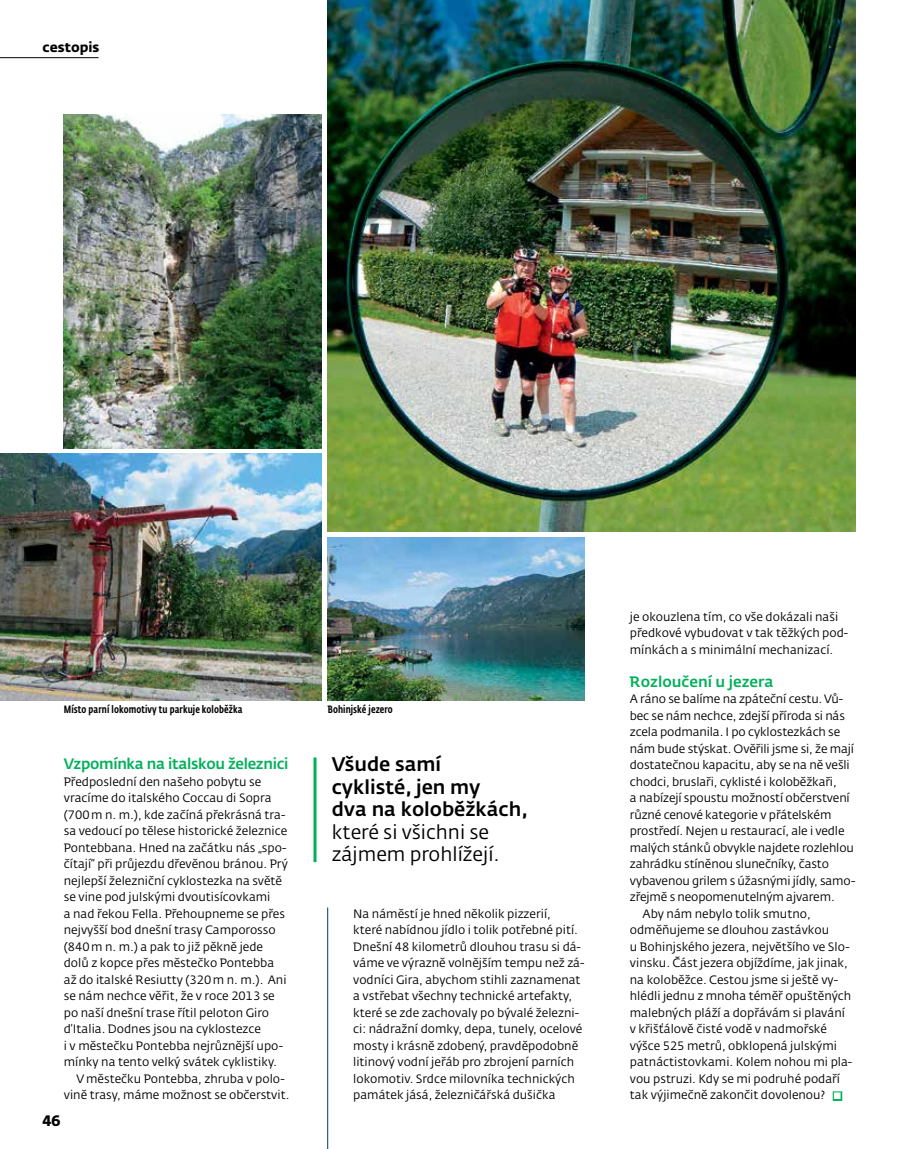
<style>
.page{position:relative;width:915px;height:1149px;background:#fff}
.page>*{position:absolute;margin:0;border:0;box-sizing:border-box;transform-origin:0 0}
.t1{font:500 19.5px/22.5px "CD Fedra";color:#000}
.t2{font:500 15px "CD Fedra";letter-spacing:-.02em;color:#00b05a}
.t3{font:500 15px "CD Fedra";color:#00b05a}
.t4{font:700 15px "CD Fedra";color:#000}
.t5{font:700 13.5px "CD Fedra";color:#000}
.t6{font:12px/16.5px "CD Fedra";color:#000}
.t7{font:500 10.5px "CD Fedra Cond Pro";letter-spacing:.01em;color:#000}
.s1{font-weight:400}
.s2{color:#fff}
</style>
<div class="page">
<img style="left:64px;top:115px;width:258px;height:333px">
<img style="left:328px;top:537px;width:256px;height:163px">
<img style="left:0;top:453px;width:322px;height:247px">
<img style="left:328px;top:0;width:527px;height:531px">
<hr style="left:0;top:57px;width:98px;height:1px;background:#000">
<hr style="left:327px;top:907px;width:1px;height:241px;background:#003873">
<div style="left:832px;top:1090px;width:10px;height:10px;border:3px solid #00b05a"></div>
<hr style="left:313px;top:757px;width:3px;height:104px;background:#00b05a">
<p class="t5" style="left:43px;top:39px;width:58px">cestopis</p>
<p class="t7" style="left:64px;top:702px;width:180px">Místo parní lokomotivy tu parkuje koloběžka</p>
<p class="t7" style="left:327px;top:702px;width:67px">Bohinjské jezero</p>
<p class="t2" style="left:64px;top:754px;width:226px">Vzpomínka na italskou železnici</p>
<p class="t6" style="left:64px;top:773px;width:199px">Předposlední den našeho pobytu se</p>
<p class="t6" style="left:64px;top:789px;width:209px">vracíme do italského Coccau di Sopra</p>
<p class="t6" style="left:64px;top:806px;width:223px">(700m n. m.), kde začíná překrásná tra-</p>
<p class="t6" style="left:64px;top:822px;width:225px">sa vedoucí po tělese historické železnice</p>
<p class="t6" style="left:64px;top:839px;width:224px">Pontebbana. Hned na začátku nás „spo-</p>
<p class="t6" style="left:64px;top:855px;width:225px">čítají“ při průjezdu dřevěnou bránou. Prý</p>
<p class="t6" style="left:64px;top:872px;width:220px">nejlepší železniční cyklostezka na světě</p>
<p class="t6" style="left:64px;top:888px;width:208px">se vine pod julskými dvoutisícovkami</p>
<p class="t6" style="left:64px;top:905px;width:222px">a nad řekou Fella. Přehoupneme se přes</p>
<p class="t6" style="left:64px;top:921px;width:213px">nejvyšší bod dnešní trasy Camporosso</p>
<p class="t6" style="left:64px;top:938px;width:201px">(840m n. m.) a pak to již pěkně jede</p>
<p class="t6" style="left:64px;top:954px;width:212px">dolů z kopce přes městečko Pontebba</p>
<p class="t6" style="left:64px;top:971px;width:224px">až do italské Resiutty (320m n. m.). Ani</p>
<p class="t6" style="left:64px;top:987px;width:212px">se nám nechce věřit, že v roce 2013 se</p>
<p class="t6" style="left:64px;top:1004px;width:207px">po naší dnešní trase řítil peloton Giro</p>
<p class="t6" style="left:64px;top:1020px;width:199px">d‘Italia. Dodnes jsou na cyklostezce</p>
<p class="t6" style="left:64px;top:1037px;width:221px">i v městečku Pontebba nejrůznější upo-</p>
<p class="t6" style="left:64px;top:1053px;width:215px">mínky na tento velký svátek cyklistiky.</p>
<p class="t6" style="left:77px;top:1070px;width:210px">Vměstečku Pontebba, zhruba v polo-</p>
<p class="t6" style="left:64px;top:1086px;width:227px">vině trasy, máme možnost se občerstvit.</p>
<p class="t4" style="left:43px;top:1110px;width:19px">46</p>
<p class="t1" style="left:332px;top:753px;width:198px">Všude samí<br>cyklisté, jen my<br>dva na koloběžkách, <span class="s1">které si všichni se zájmem prohlížejí.</span></p>
<p class="t6" style="left:353px;top:905px;width:233px">Na náměstí je hned několik pizzerií,<br>které nabídnou jídlo i tolik potřebné pití.<br>Dnešní 48 kilometrů dlouhou trasu si dá&shy;váme ve výrazně volnějším tempu než zá&shy;vodníci Gira, abychom stihli zaznamenat a vstřebat všechny technické artefakty, které se zde zachovaly po bývalé železni&shy;ci: nádražní domky, depa, tunely, ocelové mosty i krásně zdobený, pravděpodobně litinový vodní jeřáb pro zbrojení parních lokomotiv. Srdce milovníka technických památek jásá, železničářská dušička</p>
<p class="t6" style="left:629px;top:608px;width:220px">je okouzlena tím, co vše dokázali naši předkové vybudovat v tak těžkých pod&shy;mínkách a s minimální mechanizací.</p>
<p class="t3" style="left:629px;top:671px;width:145px">Rozloučení u jezera</p>
<p class="t6" style="left:629px;top:690px;width:214px">A ráno se balíme na zpáteční cestu. Vů-</p>
<p class="t6" style="left:629px;top:707px;width:216px">bec se nám nechce, zdejší příroda si nás</p>
<p class="t6" style="left:629px;top:723px;width:212px">zcela podmanila. I po cyklostezkách se</p>
<p class="t6" style="left:629px;top:740px;width:226px">nám bude stýskat. Ověřili jsme si, že mají</p>
<p class="t6" style="left:629px;top:756px;width:221px">dostatečnou kapacitu, aby se na ně vešli</p>
<p class="t6" style="left:629px;top:773px;width:208px">chodci, bruslaři, cyklisté i koloběžkaři,</p>
<p class="t6" style="left:629px;top:789px;width:221px">a nabízejí spoustu možností občerstvení</p>
<p class="t6" style="left:629px;top:806px;width:203px">různé cenové kategorie v přátelském</p>
<p class="t6" style="left:629px;top:822px;width:216px">prostředí. Nejen u restaurací, ale i vedle</p>
<p class="t6" style="left:629px;top:839px;width:225px">malých stánků obvykle najdete rozlehlou</p>
<p class="t6" style="left:629px;top:855px;width:201px">zahrádku stíněnou slunečníky, často</p>
<p class="t6" style="left:629px;top:872px;width:227px">vybavenou grilem s úžasnými jídly, samo-</p>
<p class="t6" style="left:629px;top:888px;width:206px">zřejmě s neopomenutelným ajvarem.</p>
<p class="t6" style="left:642px;top:905px;width:170px">Aby nám nebylo tolik smutno,</p>
<p class="t6" style="left:629px;top:921px;width:201px">odměňujeme se dlouhou zastávkou</p>
<p class="t6" style="left:629px;top:938px;width:221px">u Bohinjského jezera, největšího ve Slo-</p>
<p class="t6" style="left:629px;top:954px;width:219px">vinsku. Část jezera objíždíme, jak jinak,</p>
<p class="t6" style="left:629px;top:971px;width:210px">na koloběžce. Cestou jsme si ještě vy-</p>
<p class="t6" style="left:629px;top:987px;width:223px">hlédli jednu z mnoha téměř opuštěných</p>
<p class="t6" style="left:629px;top:1004px;width:217px">malebných pláží a dopřávám si plavání</p>
<p class="t6" style="left:629px;top:1020px;width:199px">v křišťálově čisté vodě v nadmořské</p>
<p class="t6" style="left:629px;top:1037px;width:209px">výšce 525 metrů, obklopená julskými</p>
<p class="t6" style="left:629px;top:1053px;width:224px">patnáctistovkami. Kolem nohou mi pla-</p>
<p class="t6" style="left:629px;top:1070px;width:212px">vou pstruzi. Kdy se mi podruhé podaří</p>
<p class="t6" style="left:629px;top:1086px;width:214px">tak výjimečně zakončit dovolenou? <span class="s2">▪</span></p>
</div>
